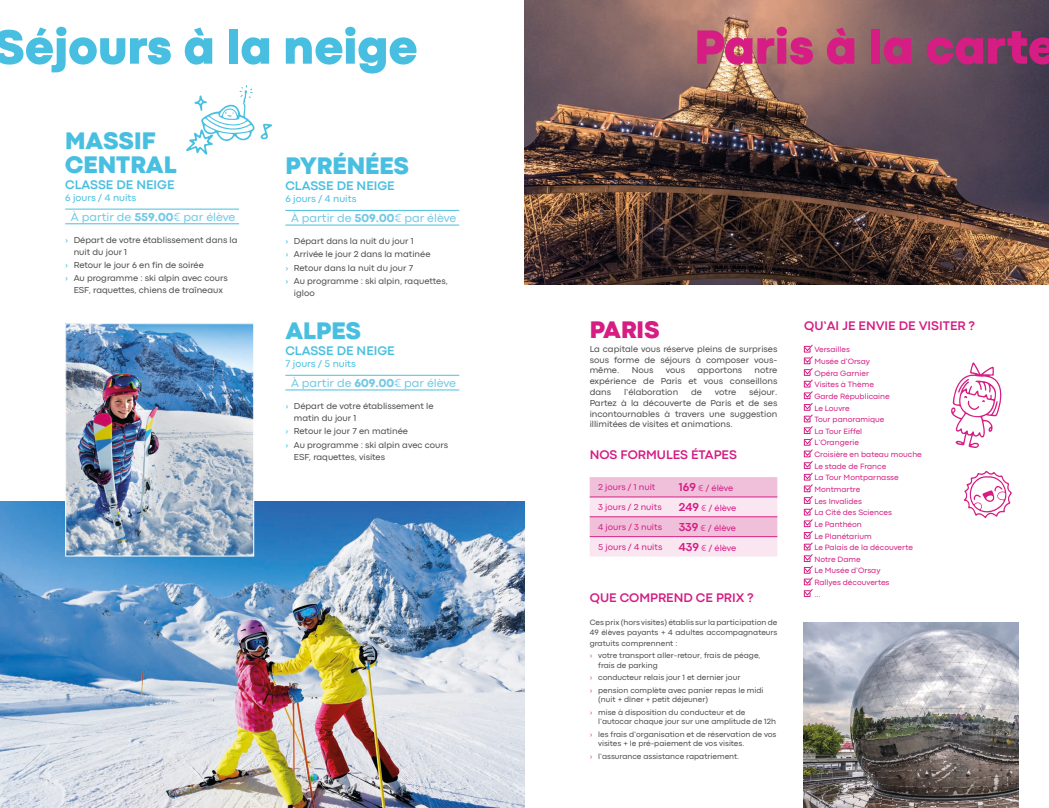
<style>
.page{position:relative;width:1049px;height:808px;background:#fff}
.page>*{position:absolute;margin:0;border:0;box-sizing:border-box;transform-origin:0 0}
.t1{font:800 50px "Codec Pro";color:#48bfe0}
.t2{font:800 50px "Codec Pro";color:#d51d83}
.t3{font:800 25px/24px "Codec Pro";color:#48bfe0}
.t4{font:800 25px "Codec Pro";color:#d51d83}
.t5{font:700 13px "Codec Pro";color:#d51d83}
.t6{font:700 13px "Codec Pro";color:#48bfe0}
.t7{font:12px "Codec Pro";color:#72c9e6}
.t8{font:10px "Codec Pro";color:#48bfe0}
.t9{font:9px/10.8px "Codec Pro";color:#4b4b4a}
.t10{font:9px "Codec Pro";color:#d51d83}
.t11{font:8px/12.4px "Codec Pro";color:#4b4b4a}
.t12{font:8px/11.6px "Codec Pro";color:#d51d83}
.s1{font-weight:800}
.s2{color:#48bfe0}
.s3{font-weight:700;font-size:12px}
.s4{color:#da4c95}
</style>
<div class="page">
<img style="left:0;top:501px;width:524px;height:307px">
<img style="left:524px;top:0;width:525px;height:284px">
<img style="left:803px;top:622px;width:216px;height:186px">
<svg style="left:590px;top:477px;width:187px;height:79px;background:#f3cfe4"></svg>
<hr style="left:590px;top:497px;width:85px;height:1px;background:#d51d83">
<hr style="left:675px;top:497px;width:102px;height:1px;background:#d51d83">
<hr style="left:590px;top:517px;width:85px;height:1px;background:#d51d83">
<hr style="left:675px;top:517px;width:102px;height:1px;background:#d51d83">
<hr style="left:590px;top:536px;width:85px;height:1px;background:#d51d83">
<hr style="left:675px;top:536px;width:102px;height:1px;background:#d51d83">
<svg style="left:804px;top:344px;width:9px;height:253px"></svg>
<hr style="left:285px;top:375px;width:174px;height:1px;background:#48bfe0">
<hr style="left:285px;top:390px;width:174px;height:1px;background:#48bfe0">
<hr style="left:285px;top:210px;width:174px;height:1px;background:#48bfe0">
<hr style="left:285px;top:225px;width:174px;height:1px;background:#48bfe0">
<hr style="left:65px;top:209px;width:174px;height:1px;background:#48bfe0">
<hr style="left:65px;top:224px;width:174px;height:1px;background:#48bfe0">
<img style="left:67px;top:325px;width:185px;height:229px">
<div style="left:65px;top:323px;width:189px;height:233px;border:1px solid #fff"></div>
<svg style="left:186px;top:85px;width:86px;height:70px"></svg>
<svg style="left:951px;top:362px;width:50px;height:86px"></svg>
<svg style="left:964px;top:471px;width:48px;height:47px"></svg>
<h1 class="t1" style="left:-6px;top:17px;width:425px">Séjours à la neige</h1>
<h1 class="t2" style="left:694px;top:17px;width:364px">Paris à la carte</h1>
<h2 class="t3" style="left:65px;top:128px;width:113px">MASSIF<br>CENTRAL</h2>
<h3 class="t6" style="left:65px;top:177px;width:111px">CLASSE DE NEIGE</h3>
<p class="t8" style="left:65px;top:191px;width:73px">6 jours / 4 nuits</p>
<h3 class="t7" style="left:71px;top:210px;width:166px">À partir de <span class="s1">559.00</span>€ par élève</h3>
<p class="t9" style="left:74px;top:233px;width:165px;line-height:12px;text-indent:-9px"><span class="s2">›</span> Départ de votre établissement dans la nuit du jour 1</p>
<p class="t9" style="left:65px;top:258px;width:164px;line-height:13.4px"><span class="s2">›</span> Retour le jour 6 en fin de soirée<br><span class="s2">›</span> Au programme : ski alpin avec cours</p>
<p class="t9" style="left:74px;top:285px;width:151px">ESF, raquettes, chiens de traîneaux</p>
<h2 class="t3" style="left:285px;top:154px;width:125px">PYRÉNÉES</h2>
<h3 class="t6" style="left:285px;top:178px;width:111px">CLASSE DE NEIGE</h3>
<p class="t8" style="left:285px;top:193px;width:73px">6 jours / 4 nuits</p>
<h3 class="t7" style="left:291px;top:211px;width:167px">À partir de <span class="s1">509.00</span>€ par élève</h3>
<p class="t9" style="left:285px;top:234px;width:164px;line-height:13.4px"><span class="s2">›</span> Départ dans la nuit du jour 1<br><span class="s2">›</span> Arrivée le jour 2 dans la matinée<br><span class="s2">›</span> Retour dans la nuit du jour 7<br><span class="s2">›</span> Au programme : ski alpin, raquettes,</p>
<p class="t9" style="left:294px;top:288px;width:22px">igloo</p>
<h2 class="t3" style="left:285px;top:319px;width:77px">ALPES</h2>
<h3 class="t6" style="left:285px;top:343px;width:111px">CLASSE DE NEIGE</h3>
<p class="t8" style="left:285px;top:357px;width:72px">7 jours / 5 nuits</p>
<h3 class="t7" style="left:291px;top:376px;width:166px">À partir de <span class="s1">609.00</span>€ par élève</h3>
<p class="t9" style="left:294px;top:400px;width:141px;line-height:12px;text-indent:-9px"><span class="s2">›</span> Départ de votre établissement le matin du jour 1</p>
<p class="t9" style="left:285px;top:424px;width:164px;line-height:13.4px"><span class="s2">›</span> Retour le jour 7 en matinée<br><span class="s2">›</span> Au programme : ski alpin avec cours</p>
<p class="t9" style="left:294px;top:451px;width:93px">ESF, raquettes, visites</p>
<h2 class="t4" style="left:590px;top:315px;width:72px">PARIS</h2>
<p class="t9" style="left:590px;top:343px;width:189px;text-align:justify">La capitale vous réserve pleins de surprises sous forme de séjours à composer vous&shy;même.</p>
<p class="t9" style="left:632px;top:365px;width:23px">Nous</p>
<p class="t9" style="left:666px;top:365px;width:21px">vous</p>
<p class="t9" style="left:697px;top:365px;width:46px">apportons</p>
<p class="t9" style="left:590px;top:365px;width:189px;text-align:justify;text-indent:165px">notre expérience de Paris et vous conseillons dans</p>
<p class="t9" style="left:590px;top:386px;width:189px;text-align:justify;text-indent:160px">séjour.<br>Partez à la découverte de Paris et de ses incontournables à travers une suggestion illimitées de visites et animations.</p>
<h3 class="t5" style="left:590px;top:447px;width:149px">NOS FORMULES ÉTAPES</h3>
<p class="t10" style="left:598px;top:482px;width:59px">2 jours / 1 nuit</p>
<p class="t10" style="left:679px;top:483px;width:56px"><span class="s3">169</span> € / élève</p>
<p class="t10" style="left:598px;top:502px;width:65px">3 jours / 2 nuits</p>
<p class="t10" style="left:679px;top:503px;width:59px"><span class="s3">249</span> € / élève</p>
<p class="t10" style="left:598px;top:521px;width:65px">4 jours / 3 nuits</p>
<p class="t10" style="left:679px;top:522px;width:59px"><span class="s3">339</span> € / élève</p>
<p class="t10" style="left:598px;top:541px;width:66px">5 jours / 4 nuits</p>
<p class="t10" style="left:679px;top:542px;width:59px"><span class="s3">439</span> € / élève</p>
<p class="t9" style="left:624px;top:386px;width:56px">l’élaboration</p>
<p class="t9" style="left:691px;top:386px;width:12px">de</p>
<p class="t9" style="left:715px;top:386px;width:23px">votre</p>
<h3 class="t5" style="left:590px;top:590px;width:166px">QUE COMPREND CE PRIX ?</h3>
<p class="t11" style="left:590px;top:618px;width:189px;line-height:9.6px">Ces prix (hors visites) établis sur la participation de<br>49 élèves payants + 4 adultes accompagnateurs</p>
<p class="t11" style="left:590px;top:637px;width:172px">gratuits comprennent :<br><span class="s4">›</span> votre transport aller-retour, frais de péage,</p>
<p class="t11" style="left:590px;top:659px;width:175px;text-indent:9px">frais de parking<br><span class="s4">›</span> conducteur relais jour 1 et dernier jour<br><span class="s4">›</span> pension complète avec panier repas le midi</p>
<p class="t11" style="left:590px;top:693px;width:157px;text-indent:9px">(nuit + dîner + petit déjeuner)<br><span class="s4">›</span> mise à disposition du conducteur et de</p>
<p class="t11" style="left:590px;top:715px;width:188px;text-align:right">l’autocar chaque jour sur une amplitude de 12h<br><span class="s4">›</span> les frais d’organisation et de réservation de vos</p>
<p class="t11" style="left:590px;top:737px;width:156px;text-indent:9px">visites + le pré-paiement de vos visites. <span class="s4">›</span> l’assurance assistance rapatriement.</p>
<h3 class="t5" style="left:804px;top:318px;width:172px">QU’AI JE ENVIE DE VISITER ?</h3>
<p class="t12" style="left:814px;top:344px;width:109px">Versailles<br>Musée d’Orsay<br>Opéra Garnier<br>Visites à Thème<br>Garde Républicaine<br>Le Louvre<br>Tour panoramique<br>La Tour Eiffel<br>L’Orangerie<br>Croisière en bateau mouche<br>Le stade de France<br>La Tour Montparnasse<br>Montmartre<br>Les Invalides<br>La Cité des Sciences<br>Le Panthéon<br>Le Planétarium<br>Le Palais de la découverte<br>Notre Dame<br>Le Musée d’Orsay<br>Rallyes découvertes<br>…</p>
</div>
